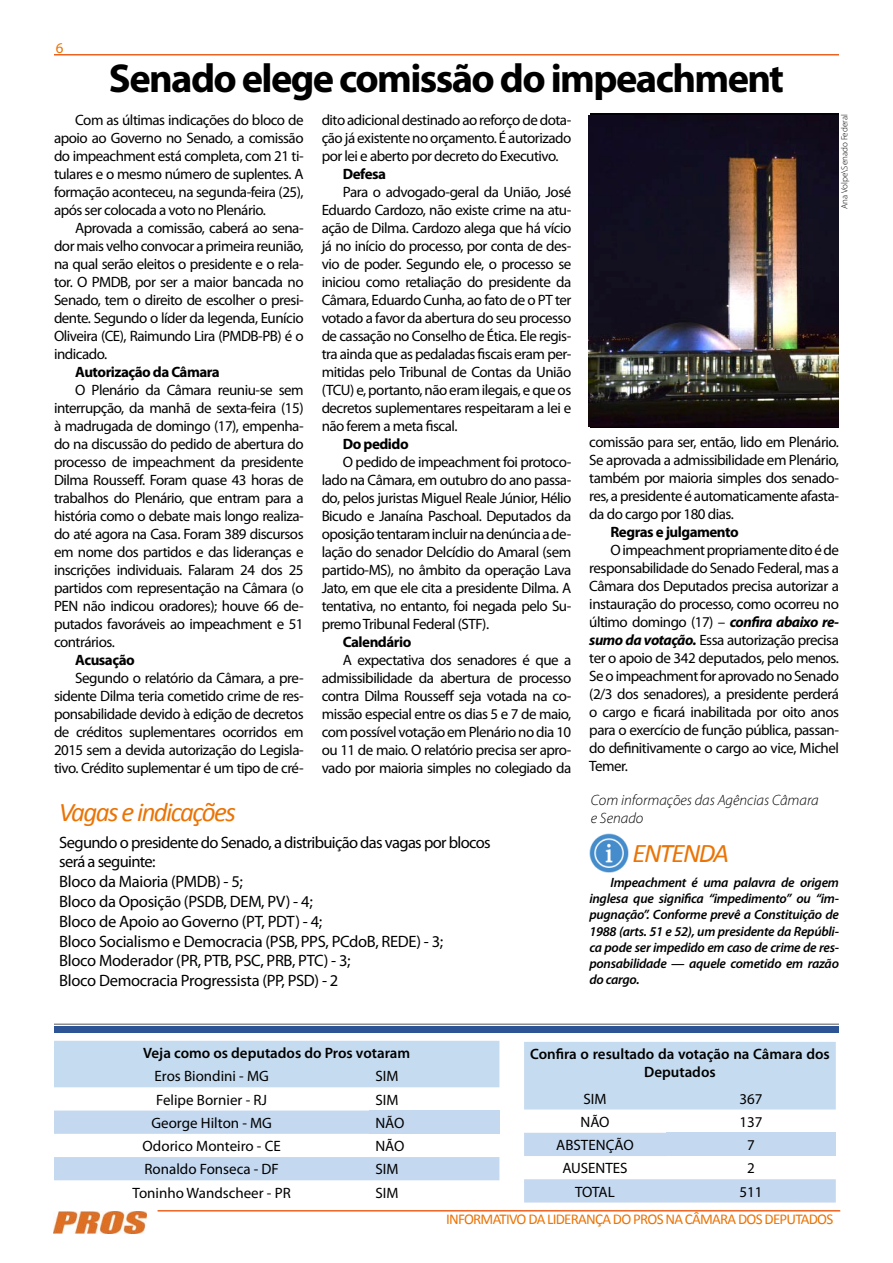
<style>
.page{position:relative;width:893px;height:1263px;background:#fff}
.page>*{position:absolute;margin:0;border:0;box-sizing:border-box;transform-origin:0 0}
.t1{font:700 40.5px "Myriad Pro";letter-spacing:-.04em;color:#000}
.t2{font:italic 27px "Calibri";letter-spacing:-.06em;color:#ea7406}
.t3{font:16.5px/19.8px "Myriad Pro";letter-spacing:-.02em;color:#000}
.t4{font:15px/18px "Myriad Pro";letter-spacing:-.035em;color:#000;text-align:justify}
.t5{font:15px "Myriad Pro";color:#000}
.t6{font:600 15px/18px "Myriad Pro";color:#000;text-align:center}
.t7{font:700 15px "Myriad Pro";letter-spacing:-.035em;color:#000}
.t8{font:15px "Calibri";letter-spacing:-.05em;color:#ea7406}
.t9{font:italic 300 15px/18px "Myriad Pro";color:#000}
.t10{font:15px "Myriad Pro";color:#ea7406}
.t11{font:italic 600 13.5px/16.2px "Myriad Pro";letter-spacing:-.02em;color:#000;text-align:justify}
.t12{font:300 9px "Myriad Pro";color:#000}
.s1{font-weight:700;font-style:italic}
</style>
<div class="page">
<hr style="left:158px;top:1210px;width:682px;height:1px;background:#ea6321">
<hr style="left:54px;top:54px;width:785px;height:2px;background:#ea6321">
<img style="left:53px;top:1211px;width:94px;height:22px">
<div style="left:524px;top:1042px;width:312px;height:67px;background:#c5dbef"></div>
<svg style="left:524px;top:1133px;width:312px;height:69px"></svg>
<div style="left:666px;top:1133px;width:170px;height:23px;background:#c4d8f0"></div>
<div style="left:54px;top:1041px;width:445px;height:46px;background:#c5dbef"></div>
<svg style="left:54px;top:1110px;width:445px;height:70px"></svg>
<div style="left:369px;top:1110px;width:130px;height:24px;background:#c4d8f0"></div>
<img style="left:589px;top:834px;width:39px;height:39px">
<div style="left:54px;top:1026px;width:785px;height:6px;background:#2d5595"></div>
<hr style="left:54px;top:1024px;width:785px;height:1px;background:#565658">
<img style="left:589px;top:116px;width:250px;height:311px">
<p class="t10" style="left:56px;top:38px;width:9px">6</p>
<h1 class="t1" style="left:109px;top:52px;width:677px">Senado elege comissão do impeachment</h1>
<p class="t4" style="left:54px;top:111px;width:251px;text-indent:21px">Com as últimas indicações do bloco de apoio ao Governo no Senado, a comissão do impeachment está completa, com 21 ti&shy;tulares e o mesmo número de suplentes. A formação aconteceu, na segunda-feira (25), após ser colocada a voto no Plenário.</p>
<p class="t4" style="left:54px;top:219px;width:251px;text-indent:21px">Aprovada a comissão, caberá ao sena&shy;dor mais velho convocar a primeira reunião, na qual serão eleitos o presidente e o rela&shy;tor. O PMDB, por ser a maior bancada no Senado, tem o direito de escolher o presi&shy;dente. Segundo o líder da legenda, Eunício Oliveira (CE), Raimundo Lira (PMDB-PB) é o indicado.</p>
<p class="t7" style="left:75px;top:362px;width:146px">Autorização da Câmara</p>
<p class="t4" style="left:54px;top:381px;width:251px;text-indent:21px">O Plenário da Câmara reuniu-se sem interrupção, da manhã de sexta-feira (15) à madrugada de domingo (17), empenha&shy;do na discussão do pedido de abertura do processo de impeachment da presidente Dilma Rousseff. Foram quase 43 horas de trabalhos do Plenário, que entram para a história como o debate mais longo realiza&shy;do até agora na Casa. Foram 389 discursos em nome dos partidos e das lideranças e inscrições individuais. Falaram 24 dos 25 partidos com representação na Câmara (o PEN não indicou oradores); houve 66 de&shy;putados favoráveis ao impeachment e 51 contrários.</p>
<p class="t7" style="left:75px;top:650px;width:61px">Acusação</p>
<p class="t4" style="left:54px;top:669px;width:251px;text-indent:21px">Segundo o relatório da Câmara, a pre&shy;sidente Dilma teria cometido crime de res&shy;ponsabilidade devido à edição de decretos de créditos suplementares ocorridos em 2015 sem a devida autorização do Legisla&shy;tivo. Crédito suplementar é um tipo de cré-</p>
<p class="t4" style="left:322px;top:111px;width:251px">dito adicional destinado ao reforço de dota&shy;ção já existente no orçamento. É autorizado por lei e aberto por decreto do Executivo.</p>
<p class="t7" style="left:343px;top:164px;width:45px">Defesa</p>
<p class="t4" style="left:322px;top:183px;width:251px;text-indent:21px">Para o advogado-geral da União, José Eduardo Cardozo, não existe crime na atu&shy;ação de Dilma. Cardozo alega que há vício já no início do processo, por conta de des&shy;vio de poder. Segundo ele, o processo se iniciou como retaliação do presidente da Câmara, Eduardo Cunha, ao fato de o PT ter votado a favor da abertura do seu processo de cassação no Conselho de Ética. Ele regis&shy;tra ainda que as pedaladas fiscais eram per&shy;mitidas pelo Tribunal de Contas da União (TCU) e, portanto, não eram ilegais, e que os decretos suplementares respeitaram a lei e não ferem a meta fiscal.</p>
<p class="t7" style="left:343px;top:434px;width:67px">Do pedido</p>
<p class="t4" style="left:322px;top:453px;width:251px;text-indent:21px">O pedido de impeachment foi protoco&shy;lado na Câmara, em outubro do ano passa&shy;do, pelos juristas Miguel Reale Júnior, Hélio Bicudo e Janaína Paschoal. Deputados da oposição tentaram incluir na denúncia a de&shy;lação do senador Delcídio do Amaral (sem partido-MS), no âmbito da operação Lava Jato, em que ele cita a presidente Dilma. A tentativa, no entanto, foi negada pelo Su&shy;premo Tribunal Federal (STF).</p>
<p class="t7" style="left:343px;top:632px;width:70px">Calendário</p>
<p class="t4" style="left:322px;top:651px;width:251px;text-indent:21px">A expectativa dos senadores é que a admissibilidade da abertura de processo contra Dilma Rousseff seja votada na co&shy;missão especial entre os dias 5 e 7 de maio, com possível votação em Plenário no dia 10 ou 11 de maio. O relatório precisa ser apro&shy;vado por maioria simples no colegiado da</p>
<p class="t12" style="left:839px;top:209px;width:96px;rotate:-90deg">Ana Volpe\Senado Federal</p>
<p class="t4" style="left:589px;top:433px;width:251px">comissão para ser, então, lido em Plenário.<br>Se aprovada a admissibilidade em Plenário, também por maioria simples dos senado&shy;res, a presidente é automaticamente afasta&shy;da do cargo por 180 dias.</p>
<p class="t7" style="left:611px;top:522px;width:130px">Regras e julgamento</p>
<p class="t4" style="left:589px;top:541px;width:251px;text-indent:21px">O impeachment propriamente dito é de responsabilidade do Senado Federal, mas a Câmara dos Deputados precisa autorizar a instauração do processo, como ocorreu no último domingo (17) – <span class="s1">confira abaixo re&shy;sumo da votação.</span> Essa autorização precisa ter o apoio de 342 deputados, pelo menos.<br>Se o impeachment for aprovado no Senado (2/3 dos senadores), a presidente perderá o cargo e ficará inabilitada por oito anos para o exercício de função pública, passan&shy;do definitivamente o cargo ao vice, Michel Temer.</p>
<h2 class="t2" style="left:59px;top:793px;width:179px">Vagas e indicações</h2>
<p class="t3" style="left:59px;top:832px;width:433px">Segundo o presidente do Senado, a distribuição das vagas por blocos será a seguinte:<br>Bloco da Maioria (PMDB) - 5;<br>Bloco da Oposição (PSDB, DEM, PV) - 4;<br>Bloco de Apoio ao Governo (PT, PDT) - 4;<br>Bloco Socialismo e Democracia (PSB, PPS, PCdoB, REDE) - 3;<br>Bloco Moderador (PR, PTB, PSC, PRB, PTC) - 3;<br>Bloco Democracia Progressista (PP, PSD) - 2</p>
<p class="t6" style="left:143px;top:1044px;width:269px">Veja como os deputados do Pros votaram</p>
<p class="t5" style="left:155px;top:1067px;width:116px">Eros Biondini - MG</p>
<p class="t4" style="left:375px;top:1067px;width:25px">SIM</p>
<p class="t5" style="left:156px;top:1090px;width:112px">Felipe Bornier - RJ</p>
<p class="t4" style="left:375px;top:1090px;width:25px">SIM</p>
<p class="t5" style="left:151px;top:1113px;width:122px">George Hilton - MG</p>
<p class="t4" style="left:375px;top:1113px;width:31px">NÃO</p>
<p class="t5" style="left:143px;top:1137px;width:140px">Odorico Monteiro - CE</p>
<p class="t4" style="left:375px;top:1137px;width:31px">NÃO</p>
<p class="t5" style="left:144px;top:1160px;width:136px">Ronaldo Fonseca - DF</p>
<p class="t4" style="left:375px;top:1160px;width:25px">SIM</p>
<p class="t5" style="left:133px;top:1183px;width:160px">Toninho Wandscheer - PR</p>
<p class="t4" style="left:375px;top:1183px;width:25px">SIM</p>
<p class="t9" style="left:591px;top:791px;width:229px">Com informações das Agências Câmara e Senado</p>
<h2 class="t2" style="left:633px;top:834px;width:98px">ENTENDA</h2>
<p class="t11" style="left:589px;top:874px;width:251px;text-indent:21px">Impeachment é uma palavra de origem inglesa que significa “impedimento” ou “im&shy;pugnação”. Conforme prevê a Constituição de 1988 (arts. 51 e 52), um presidente da Repúbli&shy;ca pode ser impedido em caso de crime de res&shy;ponsabilidade — aquele cometido em razão do cargo.</p>
<p class="t6" style="left:530px;top:1045px;width:301px">Confira o resultado da votação na Câmara dos<br>Deputados</p>
<p class="t4" style="left:583px;top:1089px;width:25px">SIM</p>
<p class="t4" style="left:739px;top:1089px;width:25px">367</p>
<p class="t4" style="left:580px;top:1112px;width:31px">NÃO</p>
<p class="t4" style="left:739px;top:1112px;width:25px">137</p>
<p class="t5" style="left:556px;top:1136px;width:79px">ABSTENÇÃO</p>
<p class="t4" style="left:747px;top:1136px;width:9px">7</p>
<p class="t5" style="left:562px;top:1159px;width:67px">AUSENTES</p>
<p class="t4" style="left:747px;top:1159px;width:9px">2</p>
<p class="t4" style="left:575px;top:1182px;width:41px">TOTAL</p>
<p class="t4" style="left:739px;top:1182px;width:25px">511</p>
<p class="t8" style="left:446px;top:1209px;width:389px">INFORMATIVO DA LIDERANÇA DO PROS NA CÂMARA DOS DEPUTADOS</p>
</div>
